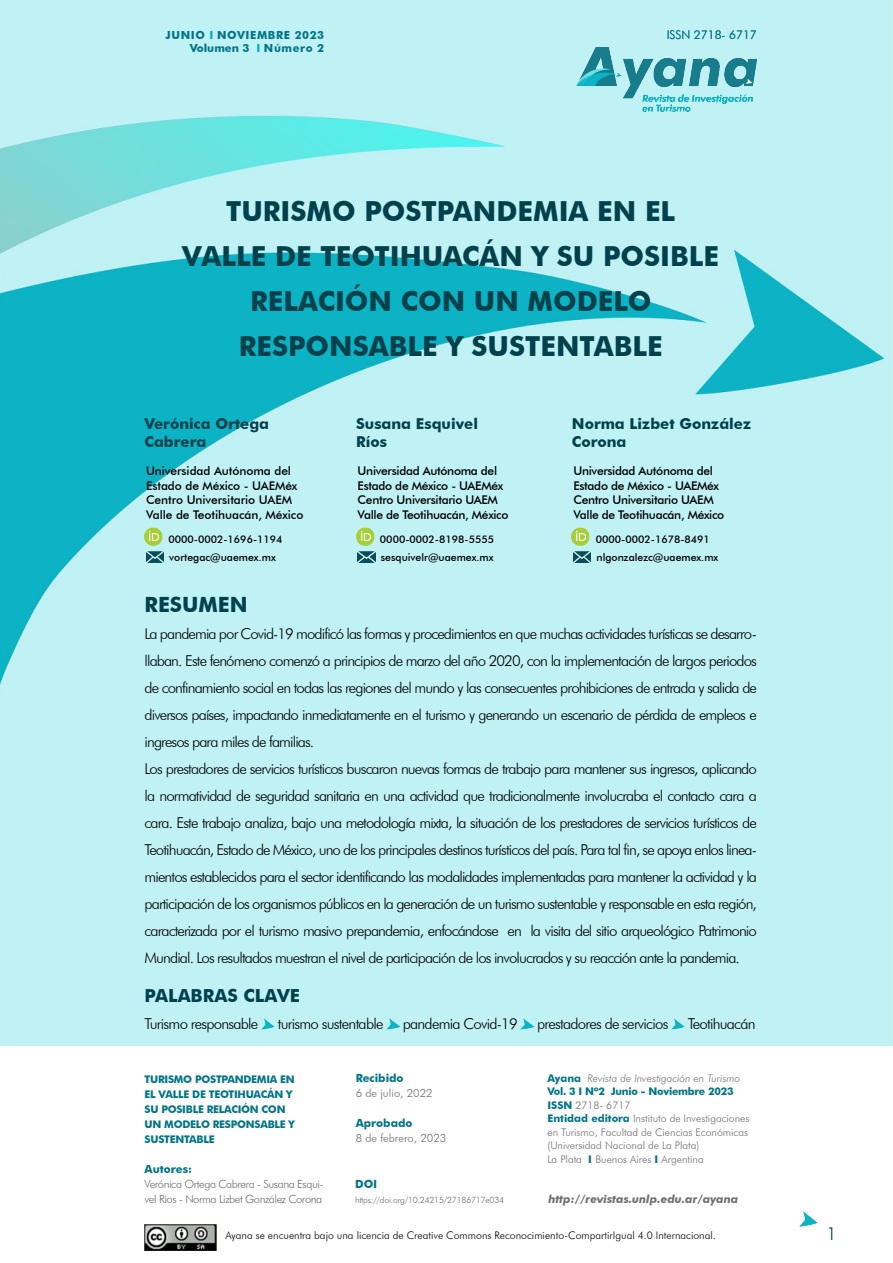
<style>
.page{position:relative;width:893px;height:1263px;background:#fff}
.page>*{position:absolute;margin:0;border:0;box-sizing:border-box;transform-origin:0 0}
.t1{font:700 27.6px/45px "Futura BT";color:#00414c;text-align:center}
.t2{font:700 21px "Futura BT";color:#00414c}
.t3{font:700 18px "Futura BT";color:#00414c}
.t4{font:300 18px "Futura BT";color:#00414c}
.t5{font:300 15px/27px "Futura BT";letter-spacing:-.06em;color:#000}
.t6{font:700 15px/18px "Futura BT";color:#00414c}
.t7{font:500 12px/14.4px "Futura BT";letter-spacing:-.025em;color:#000}
.t8{font:500 12px/14.4px "Futura BT";letter-spacing:-.005em;color:#000}
.t9{font:300 12px "Futura BT";color:#007488}
.t10{font:300 11.25px/15px "Futura BT";letter-spacing:-.04em;color:#706f6f}
.t11{font:italic 700 11.25px "Futura BT";color:#706f6f}
.t12{font:300 11.25px "Futura BT";color:#706f6f}
.t13{font:700 11.25px "Futura BT";color:#007488}
.t14{font:700 11.1px/13.4px "Futura BT";letter-spacing:.05em;color:#007488;text-align:right}
.t15{font:300 10.5px/13.5px "Futura BT";color:#706f6f}
.t16{font:500 10.5px/17.9px "Futura BT";color:#000}
.t17{font:300 10.5px "Futura BT";color:#000}
.t18{font:700 10.5px/15px "Futura BT";letter-spacing:-.025em;color:#007488}
.t19{font:300 8.7px "Futura BT";letter-spacing:-.025em;color:#706f6f}
.s1{color:#00adc4}
.s2{font-weight:700;color:#007488}
.s3{font-style:italic}
</style>
<div class="page">
<img style="left:0;top:0;width:893px;height:1046px">
<img style="left:577px;top:47px;width:180px;height:65px">
<img style="left:261px;top:1018px;width:14px;height:11px">
<img style="left:386px;top:1018px;width:14px;height:11px">
<svg style="left:521px;top:1018px;width:13px;height:11px"></svg>
<img style="left:671px;top:1018px;width:14px;height:11px">
<img style="left:146px;top:551px;width:17px;height:11px">
<img style="left:145px;top:527px;width:18px;height:18px">
<img style="left:358px;top:551px;width:17px;height:11px">
<img style="left:356px;top:527px;width:18px;height:18px">
<img style="left:573px;top:551px;width:18px;height:11px">
<img style="left:572px;top:527px;width:18px;height:18px">
<p class="t14" style="left:166px;top:28px;width:160px">JUNIO <span class="s1">I</span> NOVIEMBRE 2023<br>Volumen 3 <span class="s1">I</span> Número 2</p>
<p class="t9" style="left:667px;top:28px;width:92px">ISSN 2718- 6717</p>
<h1 class="t1" style="left:182px;top:188px;width:538px">TURISMO POSTPANDEMIA EN EL<br>VALLE DE TEOTIHUACÁN Y SU POSIBLE<br>RELACIÓN CON UN MODELO<br>RESPONSABLE Y SUSTENTABLE</h1>
<p class="t6" style="left:145px;top:415px;width:126px">Verónica Ortega<br>Cabrera</p>
<p class="t8" style="left:146px;top:464px;width:159px">Universidad Autónoma del<br>Estado de México - UAEMéx<br>Centro Universitario UAEM<br>Valle de Teotihuacán, México</p>
<p class="t16" style="left:168px;top:530px;width:116px">0000-0002-1696-1194 vortegac@uaemex.mx</p>
<p class="t6" style="left:356px;top:415px;width:123px">Susana Esquivel<br>Ríos</p>
<p class="t7" style="left:358px;top:464px;width:152px">Universidad Autónoma del<br>Estado de México - UAEMéx<br>Centro Universitario UAEM<br>Valle de Teotihuacán, México</p>
<p class="t16" style="left:380px;top:530px;width:116px">0000-0002-8198-5555 sesquivelr@uaemex.mx</p>
<p class="t6" style="left:572px;top:415px;width:181px">Norma Lizbet González<br>Corona</p>
<p class="t7" style="left:573px;top:464px;width:152px">Universidad Autónoma del<br>Estado de México - UAEMéx<br>Centro Universitario UAEM<br>Valle de Teotihuacán, México</p>
<p class="t16" style="left:596px;top:530px;width:124px">0000-0002-1678-8491 nlgonzalezc@uaemex.mx</p>
<h2 class="t2" style="left:145px;top:592px;width:105px">RESUMEN</h2>
<p class="t5" style="left:145px;top:620px;width:614px">La pandemia por Covid-19 modificó las formas y procedimientos en que muchas actividades turísticas se desarro&shy;llaban. Este fenómeno comenzó a principios de marzo del año 2020, con la implementación de largos periodos de confinamiento social en todas las regiones del mundo y las consecuentes prohibiciones de entrada y salida de diversos países, impactando inmediatamente en el turismo y generando un escenario de pérdida de empleos e ingresos para miles de familias.<br>Los prestadores de servicios turísticos buscaron nuevas formas de trabajo para mantener sus ingresos, aplicando la normatividad de seguridad sanitaria en una actividad que tradicionalmente involucraba el contacto cara a cara. Este trabajo analiza, bajo una metodología mixta, la situación de los prestadores de servicios turísticos de Teotihuacán, Estado de México, uno de los principales destinos turísticos del país. Para tal fin, se apoya enlos linea&shy;mientos establecidos para el sector identificando las modalidades implementadas para mantener la actividad y la participación de los organismos públicos en la generación de un turismo sustentable y responsable en esta región, caracterizada por el turismo masivo prepandemia, enfocándose en la visita del sitio arqueológico Patrimonio Mundial. Los resultados muestran el nivel de participación de los involucrados y su reacción ante la pandemia.</p>
<p class="t3" style="left:145px;top:985px;width:157px">PALABRAS CLAVE</p>
<p class="t5" style="left:145px;top:1010px;width:115px">Turismo responsable</p>
<p class="t5" style="left:278px;top:1010px;width:107px">turismo sustentable</p>
<p class="t5" style="left:403px;top:1010px;width:116px">pandemia Covid-19</p>
<p class="t5" style="left:537px;top:1010px;width:133px">prestadores de servicios</p>
<p class="t5" style="left:688px;top:1010px;width:69px">Teotihuacán</p>
<p class="t18" style="left:145px;top:1071px;width:152px">TURISMO POSTPANDEMIA EN<br>EL VALLE DE TEOTIHUACÁN Y<br>SU POSIBLE RELACIÓN CON<br>UN MODELO RESPONSABLE Y<br>SUSTENTABLE</p>
<p class="t13" style="left:145px;top:1162px;width:49px">Autores:</p>
<p class="t10" style="left:145px;top:1176px;width:181px">Verónica Ortega Cabrera - Susana Esqui&shy;vel Rios - Norma Lizbet González Corona</p>
<p class="t13" style="left:356px;top:1071px;width:49px">Recibido</p>
<p class="t12" style="left:356px;top:1086px;width:79px">6 de julio, 2022</p>
<p class="t13" style="left:356px;top:1116px;width:58px">Aprobado</p>
<p class="t12" style="left:356px;top:1131px;width:92px">8 de febrero, 2023</p>
<p class="t15" style="left:547px;top:1071px;width:204px"><span class="s2">Ayana</span> <span class="s3">Revista de Investigación en Turismo </span><span class="s2">Vol. 3 I Nº2 Junio - Noviembre 2023<br>ISSN</span> 2718- 6717<br><span class="s2">Entidad editora</span> Instituto de Investigaciones en Turismo, Facultad de Ciencias Económicas (Universidad Nacional de La Plata)<br>La Plata <span class="s2">I</span> Buenos Aires <span class="s2">I</span> Argentina</p>
<p class="t13" style="left:355px;top:1177px;width:24px">DOI</p>
<p class="t19" style="left:355px;top:1194px;width:151px">https://doi.org/10.24215/27186717e034</p>
<p class="t11" style="left:548px;top:1192px;width:192px">http://revistas.unlp.edu.ar/ayana</p>
<p class="t17" style="left:225px;top:1229px;width:492px">Ayana se encuentra bajo una licencia de Creative Commons Reconocimiento-CompartirIgual 4.0 Internacional.</p>
<p class="t4" style="left:826px;top:1222px;width:12px">1</p>
<p class="t4" style="left:829px;top:1222px;width:12px">1</p>
</div>
